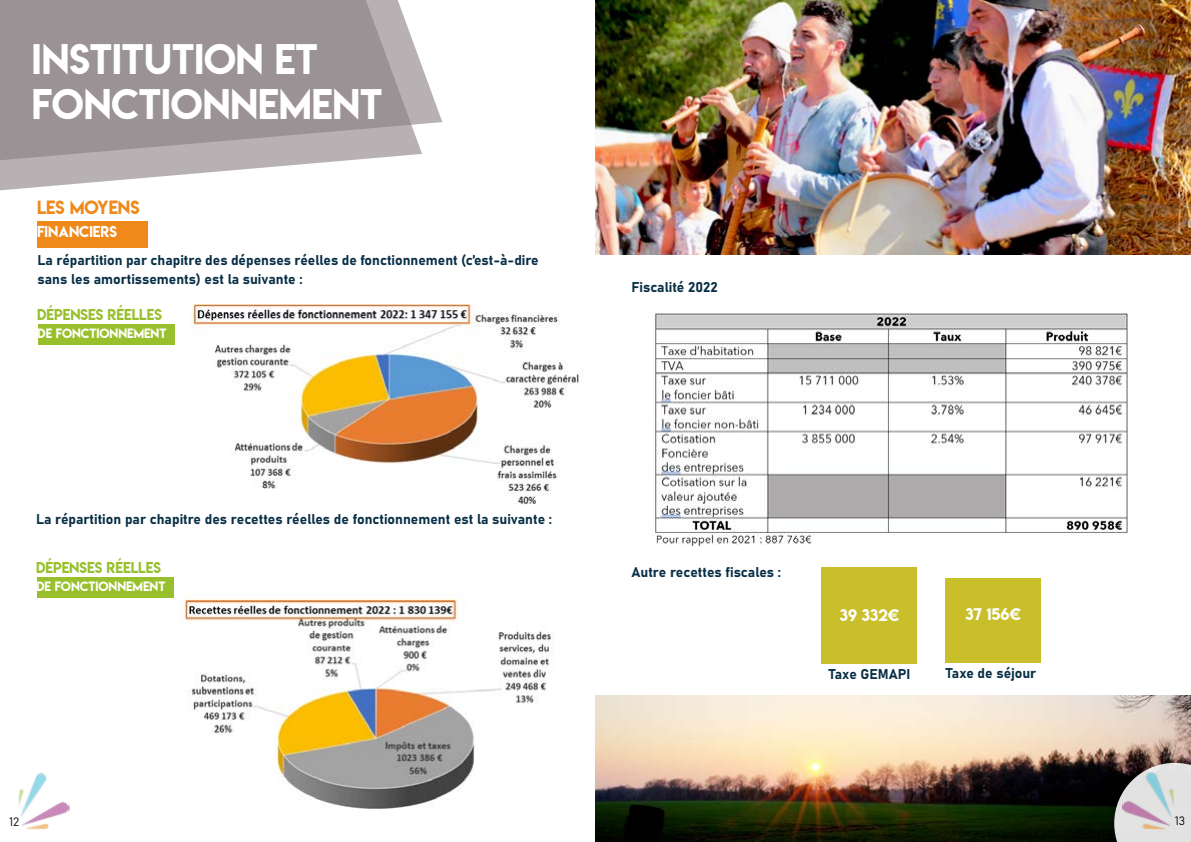
<style>
.page{position:relative;width:1191px;height:842px;background:#fff}
.page>*{position:absolute;margin:0;border:0;box-sizing:border-box;transform-origin:0 0}
.t1{font:38px/45.6px "Lemon Milk";color:#fff}
.t2{font:17px "Lemon Milk";color:#ef891a}
.t3{font:15px "Lemon Milk";color:#fff}
.t4{font:14px/19px "Bahnschrift";color:#082f46}
.t5{font:14px "Lemon Milk";color:#98c02d}
.t6{font:14px "Lemon Milk";color:#fff}
.t7{font:12px "Lemon Milk";color:#fff}
.t8{font:12px "Bahnschrift";color:#000}
</style>
<div class="page">
<img style="left:595px;top:0;width:596px;height:254px">
<img style="left:595px;top:696px;width:596px;height:146px">
<svg style="left:0;top:170px;width:234px;height:21px"></svg>
<svg style="left:0;top:0;width:442px;height:170px;background:#a79fa2"></svg>
<div style="left:37px;top:222px;width:110px;height:26px;background:#ef891a"></div>
<div style="left:38px;top:324px;width:137px;height:21px;background:#98c02d"></div>
<div style="left:37px;top:577px;width:136px;height:21px;background:#98c02d"></div>
<img style="left:192px;top:305px;width:387px;height:200px">
<svg style="left:1114px;top:763px;width:77px;height:79px;background:#bbb8b8"></svg>
<img style="left:18px;top:772px;width:52px;height:58px">
<img style="left:1123px;top:772px;width:51px;height:57px">
<img style="left:183px;top:593px;width:371px;height:216px">
<img style="left:655px;top:313px;width:473px;height:234px">
<div style="left:822px;top:567px;width:95px;height:97px;background:#c9bf2a"></div>
<div style="left:945px;top:579px;width:95px;height:84px;background:#c9bf2a"></div>
<h1 class="t1" style="left:32px;top:36px;width:352px">INSTITUTION ET<br>FONCTIONNEMENT</h1>
<p class="t2" style="left:37px;top:196px;width:104px">LES MOYENS</p>
<p class="t6" style="left:37px;top:222px;width:82px">FINANCIERS</p>
<p class="t4" style="left:38px;top:250px;width:502px">La répartition par chapitre des dépenses réelles de fonctionnement (c’est-à-dire sans les amortissements) est la suivante :</p>
<p class="t5" style="left:37px;top:305px;width:127px">DÉPENSES RÉELLES</p>
<p class="t7" style="left:38px;top:324px;width:130px">DE FONCTIONNEMENT</p>
<p class="t4" style="left:36px;top:509px;width:517px">La répartition par chapitre des recettes réelles de fonctionnement est la suivante :</p>
<p class="t5" style="left:36px;top:557px;width:127px">DÉPENSES RÉELLES</p>
<p class="t7" style="left:37px;top:577px;width:130px">DE FONCTIONNEMENT</p>
<p class="t4" style="left:631px;top:277px;width:88px">Fiscalité 2022</p>
<p class="t4" style="left:631px;top:562px;width:151px">Autre recettes fiscales :</p>
<p class="t3" style="left:839px;top:604px;width:61px">39 332€</p>
<p class="t4" style="left:828px;top:664px;width:83px">Taxe GEMAPI</p>
<p class="t3" style="left:965px;top:603px;width:58px">37 156€</p>
<p class="t4" style="left:945px;top:663px;width:92px">Taxe de séjour</p>
<p class="t8" style="left:9px;top:812px;width:12px">12</p>
<p class="t8" style="left:1174px;top:812px;width:12px">13</p>
</div>
